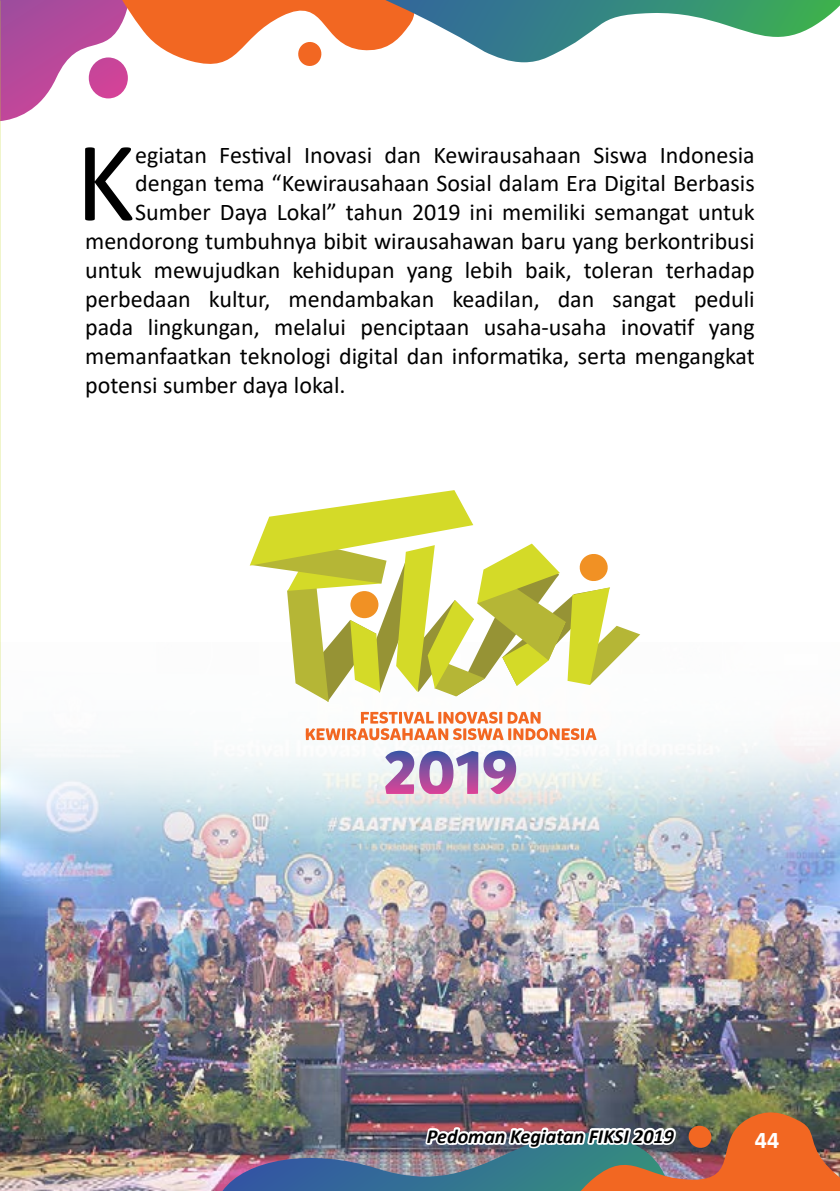
<style>
.page{position:relative;width:840px;height:1191px;background:#fff}
.page>*{position:absolute;margin:0;border:0;box-sizing:border-box;transform-origin:0 0}
.t1{font:114.8px "Calibri";color:#000}
.t2{font:24px "Calibri";color:#000}
.t3{font:700 24px "Calibri";color:#fff}
.t4{font:italic 700 20px "Calibri";color:#000}
</style>
<div class="page">
<svg style="left:0;top:0;width:839px;height:121px"></svg>
<img style="left:0;top:642px;width:839px;height:549px">
<svg style="left:249px;top:490px;width:391px;height:212px"></svg>
<svg style="left:305px;top:711px;width:291px;height:29px"></svg>
<svg style="left:385px;top:750px;width:131px;height:44px"></svg>
<img style="left:215px;top:1089px;width:624px;height:102px">
<h1 class="t1" style="left:75px;top:102px;width:61px">K</h1>
<p class="t2" style="left:135px;top:138px;width:620px">egiatan Festival Inovasi dan Kewirausahaan Siswa Indonesia</p>
<p class="t2" style="left:135px;top:167px;width:620px">dengan tema “Kewirausahaan Sosial dalam Era Digital Berbasis</p>
<p class="t2" style="left:135px;top:196px;width:621px">Sumber Daya Lokal” tahun 2019 ini memiliki semangat untuk</p>
<p class="t2" style="left:85px;top:224px;width:670px">mendorong tumbuhnya bibit wirausahawan baru yang berkontribusi</p>
<p class="t2" style="left:85px;top:253px;width:670px">untuk mewujudkan kehidupan yang lebih baik, toleran terhadap</p>
<p class="t2" style="left:85px;top:282px;width:670px">perbedaan kultur, mendambakan keadilan, dan sangat peduli</p>
<p class="t2" style="left:85px;top:311px;width:670px">pada lingkungan, melalui penciptaan usaha-usaha inovatif yang</p>
<p class="t2" style="left:85px;top:340px;width:670px">memanfaatkan teknologi digital dan informatika, serta mengangkat</p>
<p class="t2" style="left:85px;top:368px;width:262px">potensi sumber daya lokal.</p>
<p class="t4" style="left:426px;top:1122px;width:248px">Pedoman Kegiatan FIKSI 2019</p>
<p class="t3" style="left:754px;top:1123px;width:26px">44</p>
<p class="t3" style="left:758px;top:1122px;width:26px">45</p>
</div>
